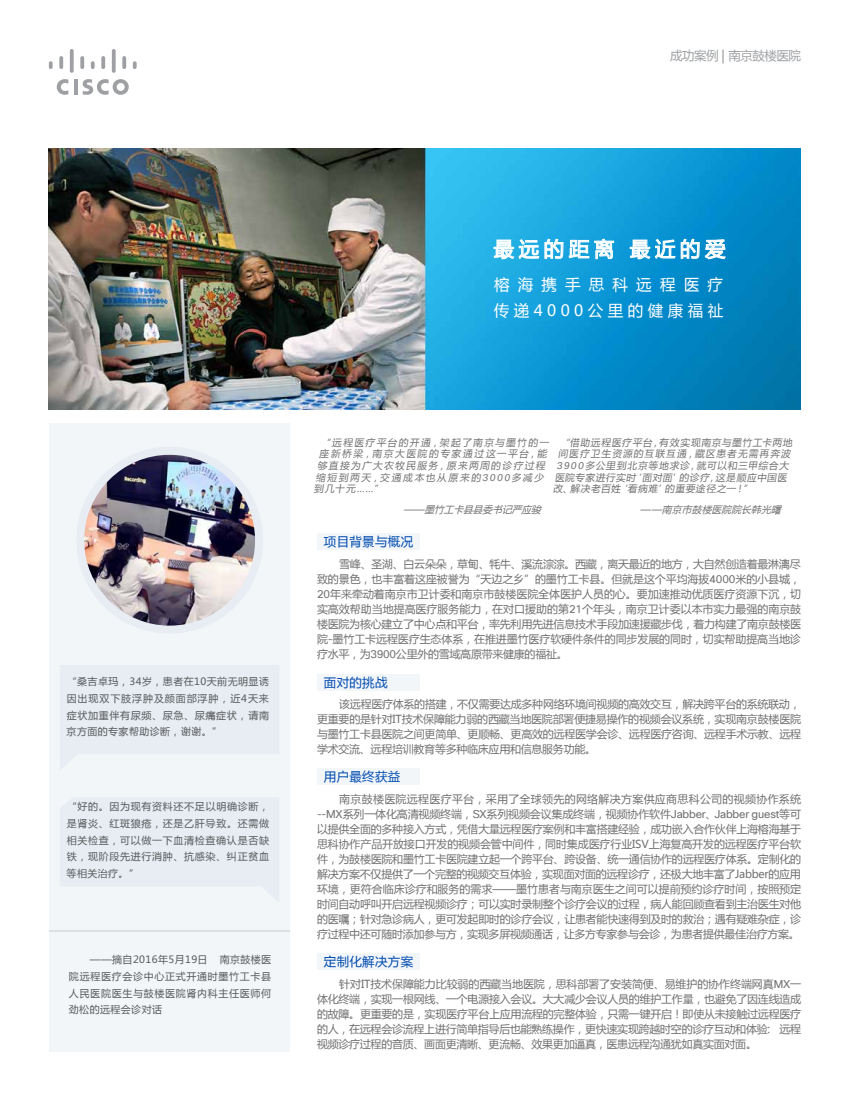
<style>
.page{position:relative;width:850px;height:1100px;background:#fff}
.page>*{position:absolute;margin:0;border:0;box-sizing:border-box;transform-origin:0 0}
.t1{font:20.2px "Microsoft Ya Hei";letter-spacing:.24em;color:#fff}
.t2{font:15.5px/25.8px "Microsoft Ya Hei";letter-spacing:.285em;color:#fff}
.t3{font:12.5px "Microsoft Ya Hei";letter-spacing:.025em;color:#004baf}
.t4{font:12.5px "Microsoft Ya Hei";letter-spacing:-.04em;color:#9ea0a3}
.t5{font:11px/15px "Microsoft Ya Hei";letter-spacing:-.025em;color:#727171;text-align:justify}
.t6{font:10px/16.7px "Microsoft Ya Hei";letter-spacing:.07em;color:#58595b;text-align:justify}
.t7{font:italic 9.7px "Microsoft Ya Hei";color:#727171}
.s1{color:#919294}
.s2{font-family:"Cisco Sans TT"}
</style>
<div class="page">
<hr style="left:74px;top:79px;width:4px;height:16px;background:#9ea0a3">
<svg style="left:57px;top:79px;width:11px;height:16px"></svg>
<svg style="left:83px;top:79px;width:46px;height:16px"></svg>
<svg style="left:49px;top:61px;width:4px;height:8px"></svg>
<svg style="left:59px;top:56px;width:4px;height:13px"></svg>
<svg style="left:70px;top:49px;width:4px;height:24px"></svg>
<svg style="left:80px;top:56px;width:4px;height:13px"></svg>
<svg style="left:91px;top:61px;width:4px;height:8px"></svg>
<svg style="left:101px;top:56px;width:4px;height:13px"></svg>
<svg style="left:112px;top:49px;width:4px;height:24px"></svg>
<svg style="left:122px;top:56px;width:4px;height:13px"></svg>
<svg style="left:133px;top:61px;width:4px;height:8px"></svg>
<img style="left:49px;top:148px;width:752px;height:262px">
<div style="left:50px;top:423px;width:240px;height:628px;background:#f3f6f9"></div>
<div style="left:76px;top:447px;width:187px;height:187px;background:#e7edf3;border-radius:50%"></div>
<img style="left:84px;top:455px;width:171px;height:171px;border-radius:85px">
<svg style="left:60px;top:798px;width:219px;height:104px"></svg>
<svg style="left:60px;top:665px;width:219px;height:104px"></svg>
<hr style="left:49px;top:931px;width:241px;height:1px;background:#c9c9ca">
<svg style="left:494px;top:239px;width:45px;height:20px"></svg>
<svg style="left:545px;top:239px;width:18px;height:20px"></svg>
<svg style="left:569px;top:239px;width:45px;height:20px"></svg>
<svg style="left:630px;top:239px;width:96px;height:20px;background:#71bfe3"></svg>
<div style="left:317px;top:533px;width:103px;height:17px;background:#f3f6f9"></div>
<div style="left:317px;top:674px;width:103px;height:17px;background:#f3f6f9"></div>
<div style="left:317px;top:768px;width:103px;height:17px;background:#f3f6f9"></div>
<div style="left:317px;top:953px;width:103px;height:17px;background:#f3f6f9"></div>
<p class="t4" style="left:670px;top:47px;width:132px">成功案例 <span class="s1">|</span> 南京鼓楼医院</p>
<h1 class="t1" style="left:494px;top:235px;width:233px">最远的距离 最近的爱</h1>
<h2 class="t2" style="left:494px;top:271px;width:231px">榕海携手思科远程医疗传递4000公里的健康福祉</h2>
<p class="t6" style="left:67px;top:673px;width:204px">“桑吉卓玛，34岁，患者在10天前无明显诱因出现双下肢浮肿及颜面部浮肿，近4天来症状加重伴有尿频、尿急、尿痛症状，请南京方面的专家帮助诊断，谢谢。”</p>
<p class="t6" style="left:67px;top:798px;width:204px">“好的。因为现有资料还不足以明确诊断，是肾炎、红斑狼疮，还是乙肝导致。还需做相关检查，可以做一下血清检查确认是否缺铁，现阶段先进行消肿、抗感染、纠正贫血等相关治疗。”</p>
<p class="t6" style="left:69px;top:951px;width:204px">　　——摘自2016年5月19日 南京鼓楼医院远程医疗会诊中心正式开通时墨竹工卡县人民医院医生与鼓楼医院肾内科主任医师何劲松的远程会诊对话</p>
<p class="t7" style="left:321px;top:436px;width:231px">“远程医疗平台的开通，架起了南京与墨竹的一</p>
<p class="t7" style="left:319px;top:447px;width:231px">座新桥梁，南京大医院的专家通过这一平台，能</p>
<p class="t7" style="left:317px;top:459px;width:231px">够直接为广大农牧民服务，原来两周的诊疗过程</p>
<p class="t7" style="left:316px;top:470px;width:231px">缩短到两天，交通成本也从原来的<span class="s2">3000</span>多减少</p>
<p class="t7" style="left:314px;top:482px;width:73px">到几十元……”</p>
<p class="t7" style="left:403px;top:503px;width:142px">——墨竹工卡县县委书记严应骏</p>
<p class="t7" style="left:560px;top:436px;width:236px">“借助远程医疗平台，有效实现南京与墨竹工卡两地</p>
<p class="t7" style="left:558px;top:447px;width:236px">间医疗卫生资源的互联互通，藏区患者无需再奔波</p>
<p class="t7" style="left:557px;top:459px;width:236px"><span class="s2">3900</span>多公里到北京等地求诊，就可以和三甲综合大</p>
<p class="t7" style="left:555px;top:470px;width:235px">医院专家进行实时 ’面对面’的诊疗，这是顺应中国医</p>
<p class="t7" style="left:553px;top:482px;width:203px">改、解决老百姓‘看病难’的重要途径之一！”</p>
<p class="t7" style="left:640px;top:503px;width:146px">——南京市鼓楼医院院长韩光曙</p>
<p class="t3" style="left:324px;top:533px;width:91px">项目背景与概况</p>
<p class="t5" style="left:317px;top:556px;width:486px;text-indent:22px">雪峰、圣湖、白云朵朵，草甸、牦牛、溪流淙淙。西藏，离天最近的地方，大自然创造着最淋漓尽致的景色，也丰富着这座被誉为“天边之乡”的墨竹工卡县。但就是这个平均海拔<span class="s2">4000</span>米的小县城，<span class="s2">20</span>年来牵动着南京市卫计委和南京市鼓楼医院全体医护人员的心。要加速推动优质医疗资源下沉，切实高效帮助当地提高医疗服务能力，在对口援助的第<span class="s2">21</span>个年头，南京卫计委以本市实力最强的南京鼓楼医院为核心建立了中心点和平台，率先利用先进信息技术手段加速援藏步伐，着力构建了南京鼓楼医院-墨竹工卡远程医疗生态体系，在推进墨竹医疗软硬件条件的同步发展的同时，切实帮助提高当地诊疗水平，为<span class="s2">3900</span>公里外的雪域高原带来健康的福祉。</p>
<p class="t5" style="left:317px;top:696px;width:486px;text-indent:22px">该远程医疗体系的搭建，不仅需要达成多种网络环境间视频的高效交互，解决跨平台的系统联动，更重要的是针对IT技术保障能力弱的西藏当地医院部署便捷易操作的视频会议系统，实现南京鼓楼医院与墨竹工卡县医院之间更简单、更顺畅、更高效的远程医学会诊、远程医疗咨询、远程手术示教、远程学术交流、远程培训教育等多种临床应用和信息服务功能。</p>
<p class="t5" style="left:317px;top:791px;width:486px;text-indent:22px">南京鼓楼医院远程医疗平台，采用了全球领先的网络解决方案供应商思科公司的视频协作系统--<span class="s2">MX</span>系列一体化高清视频终端，<span class="s2">SX</span>系列视频会议集成终端，视频协作软件<span class="s2">Jabber</span>、<span class="s2">Jabber guest</span>等可以提供全面的多种接入方式，凭借大量远程医疗案例和丰富搭建经验，成功嵌入合作伙伴上海榕海基于思科协作产品开放接口开发的视频会管中间件，同时集成医疗行业ISV上海复高开发的远程医疗平台软件，为鼓楼医院和墨竹工卡医院建立起一个跨平台、跨设备、统一通信协作的远程医疗体系。定制化的解决方案不仅提供了一个完整的视频交互体验，实现面对面的远程诊疗，还极大地丰富了Jabber的应用环境，更符合临床诊疗和服务的需求——墨竹患者与南京医生之间可以提前预约诊疗时间，按照预定时间自动呼叫开启远程视频诊疗；可以实时录制整个诊疗会议的过程，病人能回顾查看到主治医生对他的医嘱；针对急诊病人，更可发起即时的诊疗会议，让患者能快速得到及时的救治；遇有疑难杂症，诊疗过程中还可随时添加参与方，实现多屏视频通话，让多方专家参与会诊，为患者提供最佳治疗方案。</p>
<p class="t5" style="left:317px;top:976px;width:486px;text-indent:22px">针对IT技术保障能力比较弱的西藏当地医院，思科部署了安装简便、易维护的协作终端网真<span class="s2">MX</span>一体化终端，实现一根网线、一个电源接入会议。大大减少会议人员的维护工作量，也避免了因连线造成的故障。更重要的是，实现医疗平台上应用流程的完整体验，只需一键开启！即使从未接触过远程医疗的人，在远程会诊流程上进行简单指导后也能熟练操作，更快速实现跨越时空的诊疗互动和体验: 远程视频诊疗过程的音质、画面更清晰、更流畅、效果更加逼真，医患远程沟通犹如真实面对面。</p>
<p class="t3" style="left:324px;top:674px;width:65px">面对的挑战</p>
<p class="t3" style="left:324px;top:768px;width:78px">用户最终获益</p>
<p class="t3" style="left:324px;top:953px;width:91px">定制化解决方案</p>
</div>
